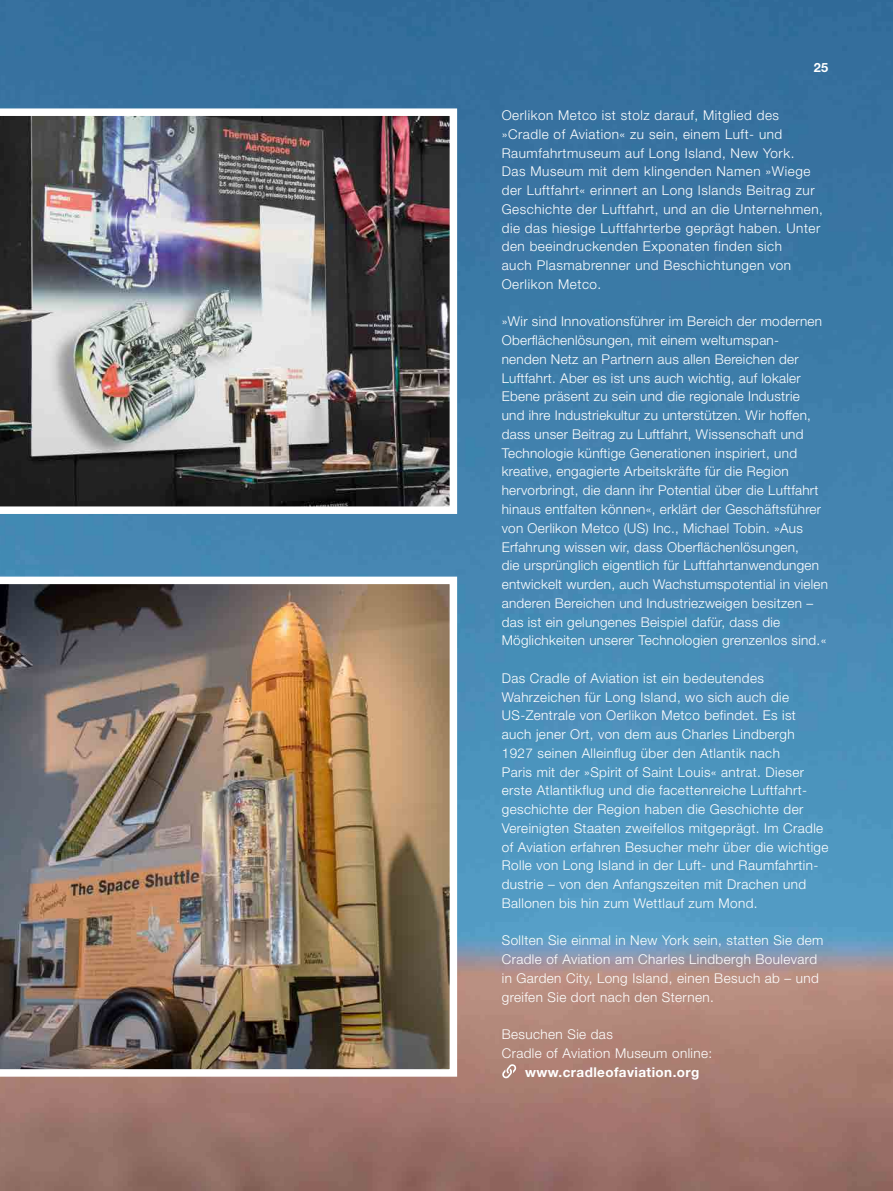
<style>
.page{position:relative;width:893px;height:1191px;background:#fff}
.page>*{position:absolute;margin:0;border:0;box-sizing:border-box;transform-origin:0 0}
.t1{font:300 13.5px/18.8px "Helvetica Neue";letter-spacing:.03em;color:#fff}
.t2{font:700 13.5px "Helvetica Neue";letter-spacing:.03em;color:#fff}
.t3{font:700 12.75px "Helvetica Neue";color:#fff}
</style>
<div class="page">
<img style="left:0;top:0;width:893px;height:1191px">
<img style="left:0;top:105px;width:461px;height:413px">
<img style="left:0;top:573px;width:461px;height:507px">
<svg style="left:502px;top:1063px;width:15px;height:15px"></svg>
<p class="t3" style="left:814px;top:60px;width:16px">25</p>
<p class="t1" style="left:502px;top:106px;width:323px">Oerlikon Metco ist stolz darauf, Mitglied des »Cradle of Aviation« zu sein, einem Luft- und Raumfahrtmuseum auf Long Island, New York.<br>Das Museum mit dem klingenden Namen »Wiege der Luftfahrt« erinnert an Long Islands Beitrag zur Geschichte der Luftfahrt, und an die Unternehmen, die das hiesige Luftfahrterbe geprägt haben. Unter den beeindruckenden Exponaten finden sich<br>auch Plasmabrenner und Beschichtungen von Oerlikon Metco.</p>
<p class="t1" style="left:502px;top:312px;width:328px">»Wir sind Innovationsführer im Bereich der modernen Oberflächenlösungen, mit einem weltumspan-<br>nenden Netz an Partnern aus allen Bereichen der Luftfahrt. Aber es ist uns auch wichtig, auf lokaler Ebene präsent zu sein und die regionale Industrie<br>und ihre Industriekultur zu unterstützen. Wir hoffen, dass unser Beitrag zu Luftfahrt, Wissenschaft und Technologie künftige Generationen inspiriert, und kreative, engagierte Arbeitskräfte für die Region hervorbringt, die dann ihr Potential über die Luftfahrt hinaus entfalten können«, erklärt der Geschäftsführer von Oerlikon Metco (US) Inc., Michael Tobin. »Aus Erfahrung wissen wir, dass Oberflächenlösungen,<br>die ursprünglich eigentlich für Luftfahrtanwendungen entwickelt wurden, auch Wachstumspotential in vielen anderen Bereichen und Industriezweigen besitzen – das ist ein gelungenes Beispiel dafür, dass die Möglichkeiten unserer Technologien grenzenlos sind.«</p>
<p class="t1" style="left:502px;top:668px;width:328px">Das Cradle of Aviation ist ein bedeutendes Wahrzeichen für Long Island, wo sich auch die US-Zentrale von Oerlikon Metco befindet. Es ist auch jener Ort, von dem aus Charles Lindbergh 1927 seinen Alleinflug über den Atlantik nach<br>Paris mit der »Spirit of Saint Louis« antrat. Dieser erste Atlantikflug und die facettenreiche Luftfahrt&shy;geschichte der Region haben die Geschichte der Vereinigten Staaten zweifellos mitgeprägt. Im Cradle of Aviation erfahren Besucher mehr über die wichtige Rolle von Long Island in der Luft- und Raumfahrtin&shy;dustrie – von den Anfangszeiten mit Drachen und Ballonen bis hin zum Wettlauf zum Mond.</p>
<p class="t1" style="left:502px;top:931px;width:323px">Sollten Sie einmal in New York sein, statten Sie dem Cradle of Aviation am Charles Lindbergh Boulevard in Garden City, Long Island, einen Besuch ab – und greifen Sie dort nach den Sternen.</p>
<p class="t1" style="left:502px;top:1024px;width:212px">Besuchen Sie das<br>Cradle of Aviation Museum online:</p>
<p class="t2" style="left:525px;top:1063px;width:176px">www.cradleofaviation.org</p>
</div>
